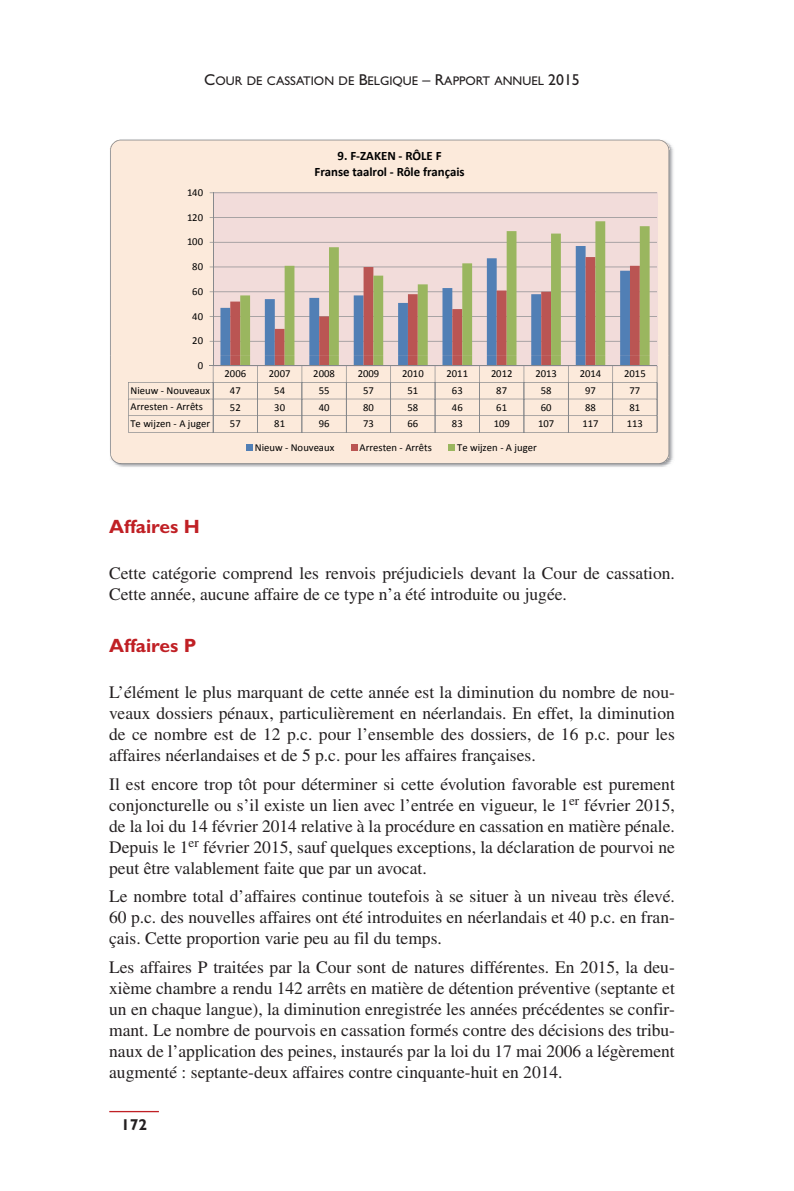
<style>
.page{position:relative;width:794px;height:1191px;background:#fff}
.page>*{position:absolute;margin:0;border:0;box-sizing:border-box;transform-origin:0 0}
.t1{font:700 19.25px "Gill Sans Std";color:#c02025}
.t2{font:17.5px/21px "Times LT Std";color:#231f20;text-align:justify}
.t3{font:700 15.75px "Gill Sans Std";color:#231f20}
.t4{font:700 12.78px/15.8px "Calibri";letter-spacing:-.005em;color:#000;text-align:center}
.t5{font:12.6px "Gill Sans Std SC800";color:#231f20}
.t6{font:10.67px "Calibri";color:#000}
.s1{font-size:15.75px}
</style>
<div class="page">
<hr style="left:109px;top:1111px;width:50px;height:1px;background:#c02025">
<svg style="left:110px;top:140px;width:559px;height:215px;background:#e0d0c5"></svg>
<img style="left:115px;top:464px;width:554px;height:2px">
<svg style="left:110px;top:355px;width:559px;height:109px;background:#efdfd1"></svg>
<p class="t5" style="left:204px;top:74px;width:377px"><span class="s1">C</span>OUR DE CASSATION DE <span class="s1">B</span>ELGIQUE <span class="s1">– R</span>APPORT ANNUEL <span class="s1">2015</span></p>
<p class="t6" style="left:187px;top:186px;width:18px">140</p>
<p class="t6" style="left:187px;top:210px;width:18px">120</p>
<p class="t6" style="left:187px;top:235px;width:18px">100</p>
<p class="t6" style="left:192px;top:260px;width:12px">80</p>
<p class="t6" style="left:192px;top:284px;width:12px">60</p>
<p class="t6" style="left:192px;top:309px;width:12px">40</p>
<p class="t6" style="left:192px;top:334px;width:12px">20</p>
<p class="t6" style="left:198px;top:359px;width:7px">0</p>
<p class="t4" style="left:314px;top:148px;width:152px">9. F-ZAKEN - RÔLE F<br>Franse taalrol - Rôle français</p>
<p class="t6" style="left:224px;top:367px;width:23px">2006</p>
<p class="t6" style="left:269px;top:367px;width:23px">2007</p>
<p class="t6" style="left:313px;top:367px;width:23px">2008</p>
<p class="t6" style="left:358px;top:367px;width:23px">2009</p>
<p class="t6" style="left:402px;top:367px;width:23px">2010</p>
<p class="t6" style="left:446px;top:367px;width:23px">2011</p>
<p class="t6" style="left:491px;top:367px;width:23px">2012</p>
<p class="t6" style="left:535px;top:367px;width:23px">2013</p>
<p class="t6" style="left:580px;top:367px;width:23px">2014</p>
<p class="t6" style="left:624px;top:367px;width:23px">2015</p>
<p class="t6" style="left:131px;top:383px;width:81px">Nieuw - Nouveaux</p>
<p class="t6" style="left:230px;top:383px;width:12px">47</p>
<p class="t6" style="left:274px;top:383px;width:12px">54</p>
<p class="t6" style="left:319px;top:383px;width:12px">55</p>
<p class="t6" style="left:363px;top:383px;width:12px">57</p>
<p class="t6" style="left:407px;top:383px;width:12px">51</p>
<p class="t6" style="left:452px;top:383px;width:12px">63</p>
<p class="t6" style="left:496px;top:383px;width:12px">87</p>
<p class="t6" style="left:541px;top:383px;width:12px">58</p>
<p class="t6" style="left:585px;top:383px;width:12px">97</p>
<p class="t6" style="left:629px;top:383px;width:12px">77</p>
<p class="t6" style="left:131px;top:400px;width:74px">Arresten - Arrêts</p>
<p class="t6" style="left:230px;top:400px;width:12px">52</p>
<p class="t6" style="left:274px;top:400px;width:12px">30</p>
<p class="t6" style="left:319px;top:400px;width:12px">40</p>
<p class="t6" style="left:363px;top:400px;width:12px">80</p>
<p class="t6" style="left:407px;top:400px;width:12px">58</p>
<p class="t6" style="left:452px;top:400px;width:12px">46</p>
<p class="t6" style="left:496px;top:400px;width:12px">61</p>
<p class="t6" style="left:541px;top:400px;width:12px">60</p>
<p class="t6" style="left:585px;top:400px;width:12px">88</p>
<p class="t6" style="left:629px;top:400px;width:12px">81</p>
<p class="t6" style="left:131px;top:416px;width:81px">Te wijzen - A juger</p>
<p class="t6" style="left:230px;top:417px;width:12px">57</p>
<p class="t6" style="left:274px;top:417px;width:12px">81</p>
<p class="t6" style="left:319px;top:417px;width:12px">96</p>
<p class="t6" style="left:363px;top:417px;width:12px">73</p>
<p class="t6" style="left:407px;top:417px;width:12px">66</p>
<p class="t6" style="left:452px;top:417px;width:12px">83</p>
<p class="t6" style="left:494px;top:417px;width:18px">109</p>
<p class="t6" style="left:538px;top:417px;width:18px">107</p>
<p class="t6" style="left:582px;top:417px;width:18px">117</p>
<p class="t6" style="left:627px;top:417px;width:18px">113</p>
<p class="t6" style="left:255px;top:440px;width:81px">Nieuw - Nouveaux</p>
<p class="t6" style="left:359px;top:440px;width:74px">Arresten - Arrêts</p>
<p class="t6" style="left:457px;top:440px;width:81px">Te wijzen - A juger</p>
<p class="t1" style="left:109px;top:515px;width:92px">Affaires H</p>
<p class="t2" style="left:109px;top:562px;width:567px">Cette catégorie comprend les renvois préjudiciels devant la Cour de cassation.<br>Cette année, aucune affaire de ce type n’a été introduite ou jugée.</p>
<p class="t1" style="left:109px;top:634px;width:89px">Affaires P</p>
<p class="t2" style="left:109px;top:682px;width:567px">L’élément le plus marquant de cette année est la diminution du nombre de nou&shy;veaux dossiers pénaux, particulièrement en néerlandais. En effet, la diminution de ce nombre est de 12 p.c. pour l’ensemble des dossiers, de 16 p.c. pour les affaires néerlandaises et de 5 p.c. pour les affaires françaises.</p>
<p class="t2" style="left:109px;top:773px;width:567px">Il est encore trop tôt pour déterminer si cette évolution favorable est purement conjoncturelle ou s’il existe un lien avec l’entrée en vigueur, le 1<sup>er</sup> février 2015, de la loi du 14 février 2014 relative à la procédure en cassation en matière pénale.<br>Depuis le 1<sup>er</sup> février 2015, sauf quelques exceptions, la déclaration de pourvoi ne peut être valablement faite que par un avocat.</p>
<p class="t2" style="left:109px;top:885px;width:567px">Le nombre total d’affaires continue toutefois à se situer à un niveau très élevé.<br>60 p.c. des nouvelles affaires ont été introduites en néerlandais et 40 p.c. en fran&shy;çais. Cette proportion varie peu au fil du temps.</p>
<p class="t2" style="left:109px;top:956px;width:567px">Les affaires P traitées par la Cour sont de natures différentes. En 2015, la deu&shy;xième chambre a rendu 142 arrêts en matière de détention préventive (septante et un en chaque langue), la diminution enregistrée les années précédentes se confir&shy;mant. Le nombre de pourvois en cassation formés contre des décisions des tribu&shy;naux de l’application des peines, instaurés par la loi du 17 mai 2006 a légèrement augmenté : septante-deux affaires contre cinquante-huit en 2014.</p>
<p class="t3" style="left:121px;top:1115px;width:28px">172</p>
</div>
